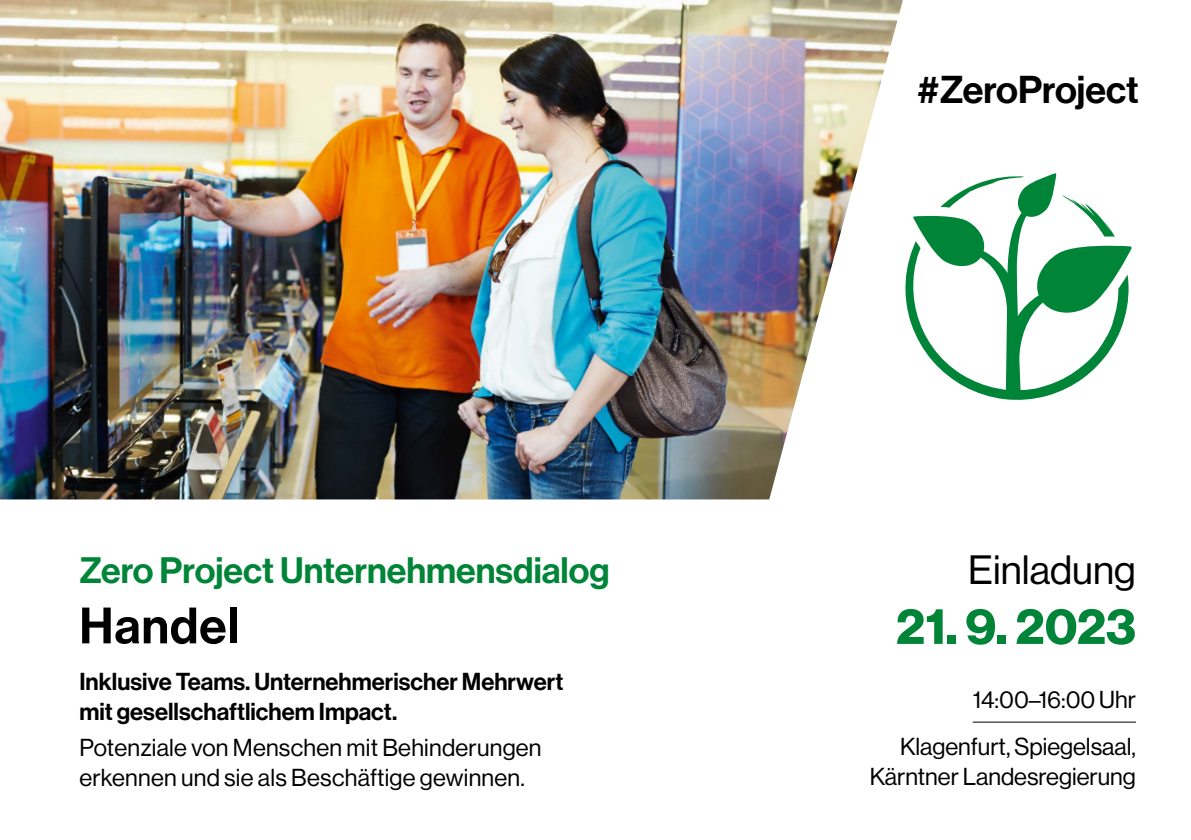
<style>
.page{position:relative;width:1191px;height:840px;background:#fff}
.page>*{position:absolute;margin:0;border:0;box-sizing:border-box;transform-origin:0 0}
.t1{font:50px "N Haas Grotesk DS Pro 75 Bd";color:#008538}
.t2{font:50px "N Haas Grotesk DS Pro 65 Md";letter-spacing:.02em;color:#000}
.t3{font:40px "N Haas Grotesk DS Pro 55 Rg";color:#000}
.t4{font:38px "N Haas Grotesk DS Pro 65 Md";color:#000}
.t5{font:36px "N Haas Grotesk DS Pro 65 Md";color:#008538}
.t6{font:24px/30px "N Haas Grotesk DS Pro 55 Rg";letter-spacing:.01em;color:#000}
.t7{font:24px/30px "N Haas Grotesk DS Pro 65 Md";color:#000}
</style>
<div class="page">
<img style="left:0;top:0;width:903px;height:499px">
<hr style="left:972px;top:721px;width:164px;height:1px;background:#000">
<svg style="left:905px;top:173px;width:226px;height:227px"></svg>
<p class="t5" style="left:79px;top:549px;width:531px">Zero Project Unternehmensdialog</p>
<p class="t2" style="left:79px;top:596px;width:161px">Handel</p>
<p class="t7" style="left:79px;top:667px;width:485px">Inklusive Teams. Unternehmerischer Mehrwert mit gesellschaftlichem Impact.</p>
<p class="t6" style="left:79px;top:732px;width:464px">Potenziale von Menschen mit Behinderungen erkennen und sie als Beschäftige gewinnen.</p>
<p class="t4" style="left:917px;top:68px;width:223px">#ZeroProject</p>
<p class="t3" style="left:968px;top:547px;width:169px">Einladung</p>
<p class="t1" style="left:896px;top:596px;width:241px">21. 9. 2023</p>
<p class="t6" style="left:972px;top:684px;width:165px">14:00–16:00 Uhr</p>
<p class="t6" style="left:869px;top:731px;width:268px;text-align:right">Klagenfurt, Spiegelsaal,<br>Kärntner Landesregierung</p>
</div>
